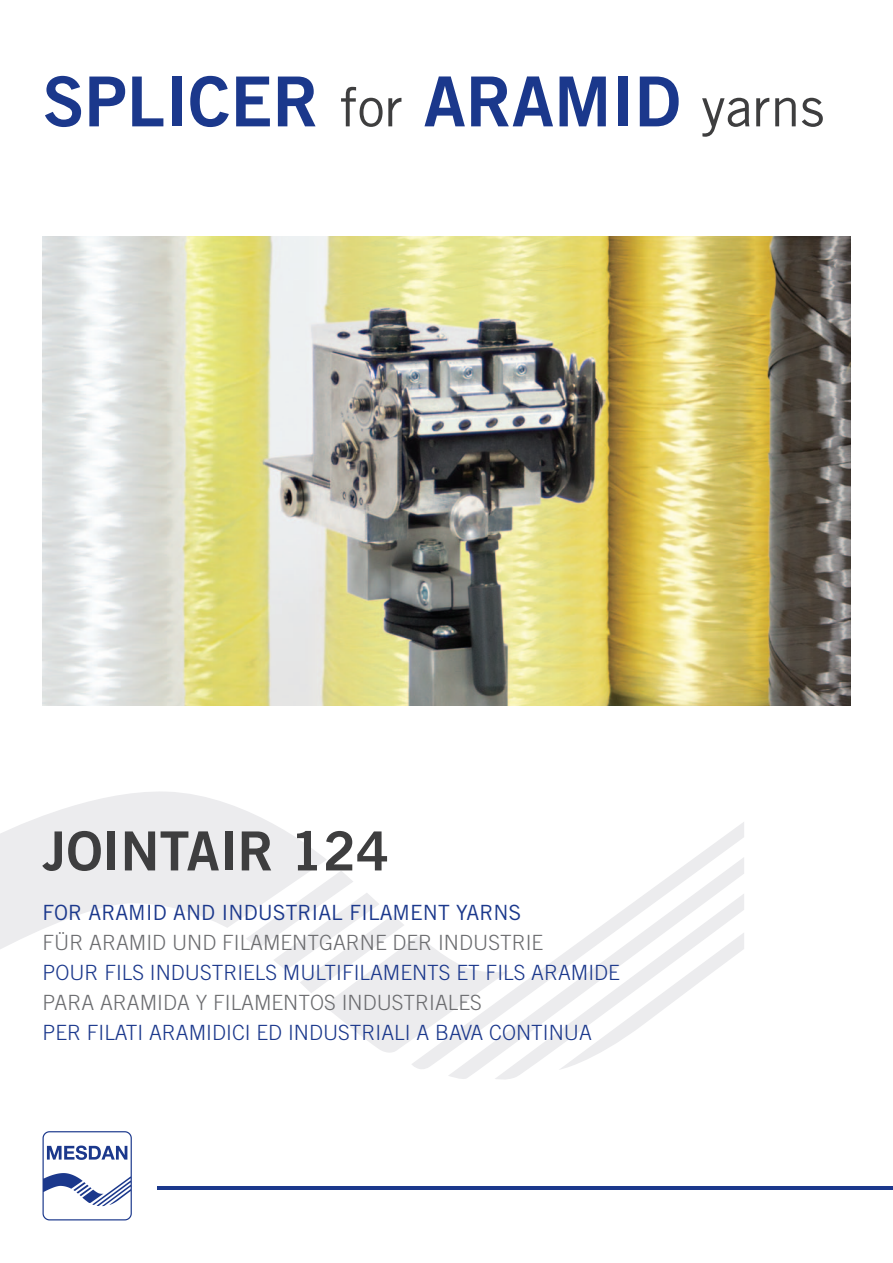
<style>
.page{position:relative;width:893px;height:1263px;background:#fff}
.page>*{position:absolute;margin:0;border:0;box-sizing:border-box;transform-origin:0 0}
.t1{font:69px "Trade Gothic LT Std Bd 2";color:#1b388c}
.t2{font:54px "Trade Gothic LT Std Bd 2";color:#3e3e3f}
.t3{font:300 21px "Trade Gothic LT Std";color:#1b388c}
.t4{font:300 21px "Trade Gothic LT Std";color:#6c6d70}
.t5{font:21px "Trade Gothic LT Std";color:#1b388c}
.s1{font-family:"Trade Gothic LT Std";font-size:54px;color:#3e3e3f}
</style>
<div class="page">
<hr style="left:157px;top:1186px;width:736px;height:3px;background:#1b388c">
<svg style="left:43px;top:1131px;width:89px;height:89px"></svg>
<svg style="left:274px;top:871px;width:137px;height:182px"></svg>
<svg style="left:411px;top:822px;width:333px;height:247px"></svg>
<svg style="left:0;top:791px;width:327px;height:165px;fill:#ececee"></svg>
<svg style="left:448px;top:857px;width:296px;height:223px"></svg>
<img style="left:43px;top:236px;width:807px;height:470px">
<p class="t1" style="left:43px;top:59px;width:783px">SPLICER <span class="s1">for</span> ARAMID <span class="s1">yarns</span></p>
<p class="t2" style="left:43px;top:818px;width:348px">JOINTAIR 124</p>
<p class="t5" style="left:43px;top:899px;width:480px">FOR ARAMID AND INDUSTRIAL FILAMENT YARNS</p>
<p class="t4" style="left:43px;top:930px;width:502px">FÜR ARAMID UND FILAMENTGARNE DER INDUSTRIE</p>
<p class="t3" style="left:43px;top:960px;width:579px">POUR FILS INDUSTRIELS MULTIFILAMENTS ET FILS ARAMIDE</p>
<p class="t4" style="left:43px;top:990px;width:441px">PARA ARAMIDA Y FILAMENTOS INDUSTRIALES</p>
<p class="t3" style="left:43px;top:1020px;width:551px">PER FILATI ARAMIDICI ED INDUSTRIALI A BAVA CONTINUA</p>
</div>
